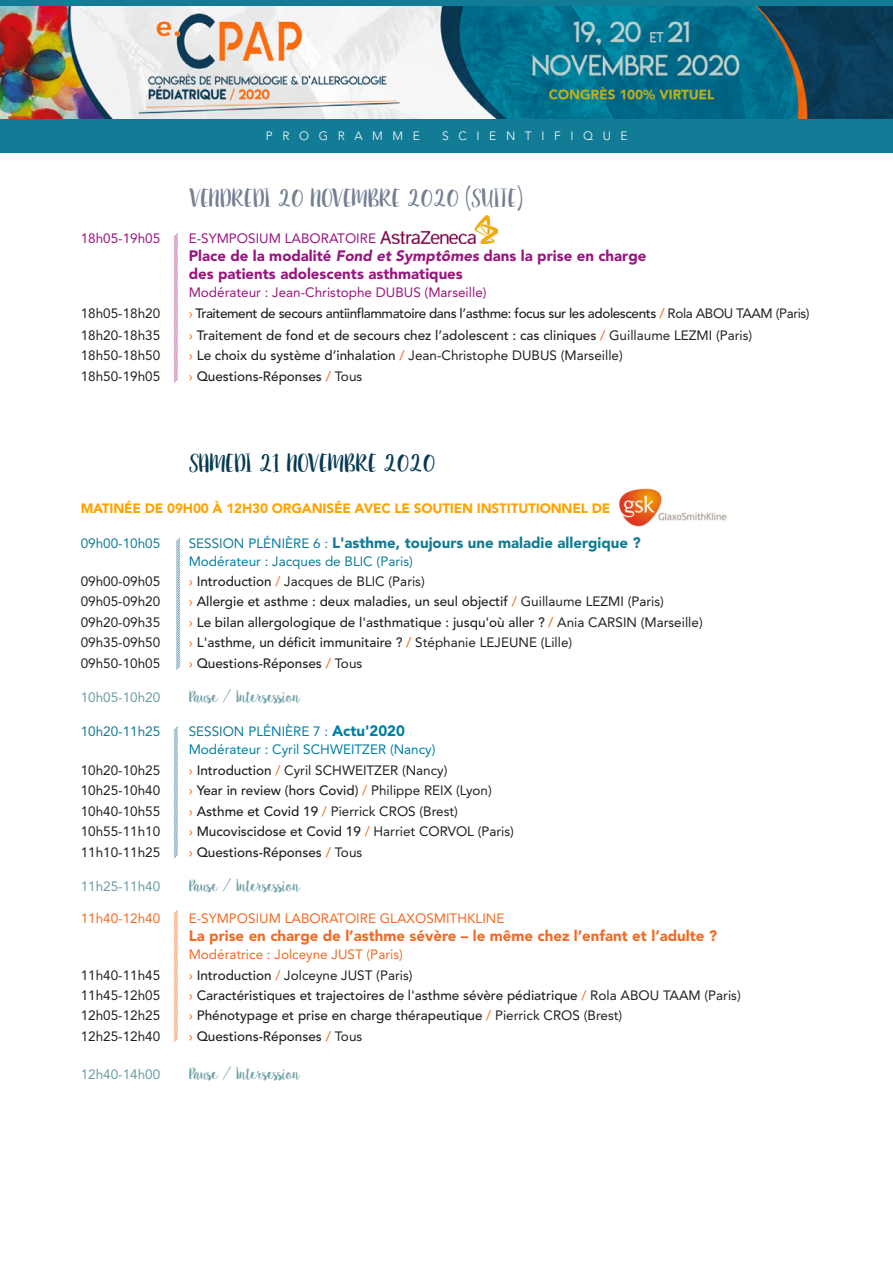
<style>
.page{position:relative;width:893px;height:1263px;background:#fff}
.page>*{position:absolute;margin:0;border:0;box-sizing:border-box;transform-origin:0 0}
.t1{font:24px "Sweet Pea";color:#758093}
.t2{font:24px "Sweet Pea";color:#063a54}
.t3{font:900 15px "Avenir LT Std";color:#98167e}
.t4{font:900 15px "Avenir LT Std";color:#f36a24}
.t5{font:900 15px "Avenir LT Std";color:#127b95}
.t6{font:15px "Sweet Pea";letter-spacing:-.08em;color:#6a9da2}
.t7{font:500 13.5px "Avenir LT Std";color:#231f20}
.t8{font:13.5px "Avenir LT Std";color:#231f20}
.t9{font:500 13.5px "Avenir LT Std";letter-spacing:-.03em;color:#231f20}
.t10{font:13.5px "Avenir LT Std";color:#f36a24}
.t11{font:13.5px "Avenir LT Std";color:#98167e}
.t12{font:13.5px "Avenir LT Std";color:#007ea5}
.t13{font:900 13.5px "Avenir LT Std";letter-spacing:-.01em;color:#ffa300}
.t14{font:13.5px "Avenir LT Std";color:#127b95}
.t15{font:13.5px "Avenir LT Std";color:#6a9da2}
.t16{font:300 12px "Avenir LT Std";letter-spacing:.8em;color:#fff}
.s1{font-style:italic}
.s2{font-weight:400;color:#f36a24}
.s3{color:#f36a24}
.s4{font-weight:400}
.s5{font-weight:500}
.s6{font-weight:500;color:#f36a24}
.s7{font-weight:400;font-size:13.5px}
.s8{font-weight:400;font-size:13.5px;color:#007ea5}
.s9{color:#007ea5}
.s10{color:#127b95}
.s11{font-weight:900;font-size:15px}
</style>
<div class="page">
<div style="left:0;top:0;width:893px;height:152px;background:#127b95"></div>
<img style="left:0;top:7px;width:893px;height:111px">
<svg style="left:173px;top:233px;width:5px;height:150px"></svg>
<svg style="left:173px;top:910px;width:5px;height:132px"></svg>
<svg style="left:173px;top:726px;width:5px;height:133px"></svg>
<svg style="left:176px;top:538px;width:5px;height:132px"></svg>
<img style="left:618px;top:488px;width:108px;height:38px">
<img style="left:380px;top:215px;width:118px;height:29px">
<p class="t16" style="left:266px;top:129px;width:155px">PROGRAMME</p>
<p class="t16" style="left:442px;top:129px;width:187px">SCIENTIFIQUE</p>
<p class="t1" style="left:189px;top:184px;width:335px">VENDREDI 20 NOVEMBRE 2020 (SUITE)</p>
<p class="t11" style="left:81px;top:231px;width:81px">18h05-19h05</p>
<p class="t11" style="left:189px;top:231px;width:189px">E-SYMPOSIUM LABORATOIRE</p>
<p class="t3" style="left:189px;top:247px;width:459px">Place de la modalité <span class="s1">Fond et Symptômes</span> dans la prise en charge</p>
<p class="t3" style="left:189px;top:265px;width:276px">des patients adolescents asthmatiques</p>
<p class="t11" style="left:189px;top:285px;width:299px">Modérateur : Jean-Christophe DUBUS (Marseille)</p>
<p class="t8" style="left:81px;top:305px;width:81px">18h05-18h20</p>
<p class="t9" style="left:189px;top:305px;width:622px"><span class="s2">›</span> Traitement de secours antiinflammatoire dans l’asthme: focus sur les adolescents <span class="s3">/</span> <span class="s4">Rola ABOU TAAM (Paris)</span></p>
<p class="t8" style="left:81px;top:327px;width:81px">18h20-18h35</p>
<p class="t7" style="left:189px;top:327px;width:565px"><span class="s2">›</span> Traitement de fond et de secours chez l’adolescent : cas cliniques <span class="s3">/</span> <span class="s4">Guillaume LEZMI (Paris)</span></p>
<p class="t8" style="left:81px;top:348px;width:81px">18h50-18h50</p>
<p class="t8" style="left:189px;top:348px;width:436px"><span class="s3">›</span> <span class="s5">Le choix du système d’inhalation</span> <span class="s6">/</span> Jean-Christophe DUBUS (Marseille)</p>
<p class="t8" style="left:81px;top:368px;width:81px">18h50-19h05</p>
<p class="t7" style="left:189px;top:368px;width:175px"><span class="s2">›</span> Questions-Réponses <span class="s3">/</span> <span class="s4">Tous</span></p>
<p class="t2" style="left:189px;top:450px;width:248px">SAMEDI 21 NOVEMBRE 2020</p>
<p class="t13" style="left:81px;top:500px;width:531px">MATINÉE DE 09H00 À 12H30 ORGANISÉE AVEC LE SOUTIEN INSTITUTIONNEL DE</p>
<p class="t14" style="left:81px;top:535px;width:81px">09h00-10h05</p>
<p class="t5" style="left:189px;top:533px;width:454px"><span class="s7">SESSION</span> <span class="s8">PLÉNIÈRE 6 :</span> L'asthme, toujours une maladie allergique ?</p>
<p class="t14" style="left:189px;top:553px;width:226px"><span class="s9">Modérateur</span> : Jacques de BLIC (Paris)</p>
<p class="t8" style="left:81px;top:573px;width:81px">09h00-09h05</p>
<p class="t8" style="left:189px;top:573px;width:238px"><span class="s3">›</span> <span class="s5">Introduction</span> <span class="s3">/</span> Jacques de BLIC (Paris)</p>
<p class="t8" style="left:81px;top:594px;width:81px">09h05-09h20</p>
<p class="t7" style="left:189px;top:594px;width:477px"><span class="s2">›</span> Allergie et asthme : deux maladies, un seul objectif <span class="s3">/</span> <span class="s4">Guillaume LEZMI (Paris)</span></p>
<p class="t8" style="left:81px;top:614px;width:81px">09h20-09h35</p>
<p class="t7" style="left:189px;top:614px;width:516px"><span class="s2">›</span> Le bilan allergologique de l'asthmatique : jusqu'où aller ? <span class="s3">/</span> <span class="s4">Ania CARSIN (Marseille)</span></p>
<p class="t8" style="left:81px;top:635px;width:81px">09h35-09h50</p>
<p class="t7" style="left:189px;top:635px;width:385px"><span class="s2">›</span> L'asthme, un déficit immunitaire ? <span class="s3">/</span> <span class="s4">Stéphanie LEJEUNE (Lille)</span></p>
<p class="t8" style="left:81px;top:655px;width:81px">09h50-10h05</p>
<p class="t7" style="left:189px;top:655px;width:175px"><span class="s2">›</span> Questions-Réponses <span class="s3">/</span> <span class="s4">Tous</span></p>
<p class="t15" style="left:81px;top:689px;width:81px">10h05-10h20</p>
<p class="t6" style="left:189px;top:688px;width:113px">Pause / Intersession</p>
<p class="t14" style="left:81px;top:724px;width:81px">10h20-11h25</p>
<p class="t12" style="left:189px;top:724px;width:218px"><span class="s10">SESSION</span> PLÉNIÈRE 7 : <span class="s11">Actu'2020</span></p>
<p class="t12" style="left:189px;top:742px;width:248px">Modérateur : Cyril SCHWEITZER (Nancy)</p>
<p class="t8" style="left:81px;top:762px;width:81px">10h20-10h25</p>
<p class="t8" style="left:189px;top:762px;width:260px"><span class="s3">›</span> <span class="s5">Introduction</span> <span class="s3">/</span> Cyril SCHWEITZER (Nancy)</p>
<p class="t8" style="left:81px;top:783px;width:81px">10h25-10h40</p>
<p class="t7" style="left:189px;top:783px;width:305px"><span class="s2">›</span> Year in review (hors Covid) <span class="s2">/</span> <span class="s4">Philippe REIX (Lyon)</span></p>
<p class="t8" style="left:81px;top:803px;width:81px">10h40-10h55</p>
<p class="t8" style="left:189px;top:803px;width:271px"><span class="s3">›</span> <span class="s5">Asthme et Covid 19</span> <span class="s3">/</span> Pierrick CROS (Brest)</p>
<p class="t8" style="left:81px;top:823px;width:81px">10h55-11h10</p>
<p class="t7" style="left:189px;top:823px;width:327px"><span class="s2">›</span> Mucoviscidose et Covid 19 <span class="s2">/</span> <span class="s4">Harriet CORVOL (Paris)</span></p>
<p class="t8" style="left:81px;top:844px;width:81px">11h10-11h25</p>
<p class="t7" style="left:189px;top:844px;width:175px"><span class="s2">›</span> Questions-Réponses <span class="s3">/</span> <span class="s4">Tous</span></p>
<p class="t15" style="left:81px;top:878px;width:81px">11h25-11h40</p>
<p class="t6" style="left:189px;top:877px;width:113px">Pause / Intersession</p>
<p class="t10" style="left:81px;top:910px;width:81px">11h40-12h40</p>
<p class="t10" style="left:189px;top:910px;width:317px">E-SYMPOSIUM LABORATOIRE GLAXOSMITHKLINE</p>
<p class="t4" style="left:189px;top:927px;width:530px">La prise en charge de l’asthme sévère – le même chez l’enfant et l’adulte ?</p>
<p class="t10" style="left:189px;top:946px;width:216px">Modératrice : Jolceyne JUST (Paris)</p>
<p class="t8" style="left:81px;top:967px;width:81px">11h40-11h45</p>
<p class="t8" style="left:189px;top:967px;width:225px"><span class="s3">›</span> <span class="s5">Introduction</span> <span class="s3">/</span> Jolceyne JUST (Paris)</p>
<p class="t8" style="left:81px;top:987px;width:81px">11h45-12h05</p>
<p class="t7" style="left:189px;top:987px;width:554px"><span class="s2">›</span> Caractéristiques et trajectoires de l'asthme sévère pédiatrique <span class="s2">/</span> <span class="s4">Rola ABOU TAAM (Paris)</span></p>
<p class="t8" style="left:81px;top:1008px;width:81px">12h05-12h25</p>
<p class="t7" style="left:189px;top:1008px;width:435px"><span class="s2">›</span> Phénotypage et prise en charge thérapeutique <span class="s2">/</span> <span class="s4">Pierrick CROS (Brest)</span></p>
<p class="t8" style="left:81px;top:1028px;width:81px">12h25-12h40</p>
<p class="t7" style="left:189px;top:1028px;width:175px"><span class="s2">›</span> Questions-Réponses <span class="s3">/</span> <span class="s4">Tous</span></p>
<p class="t15" style="left:81px;top:1067px;width:81px">12h40-14h00</p>
<p class="t6" style="left:189px;top:1065px;width:113px">Pause / Intersession</p>
</div>
